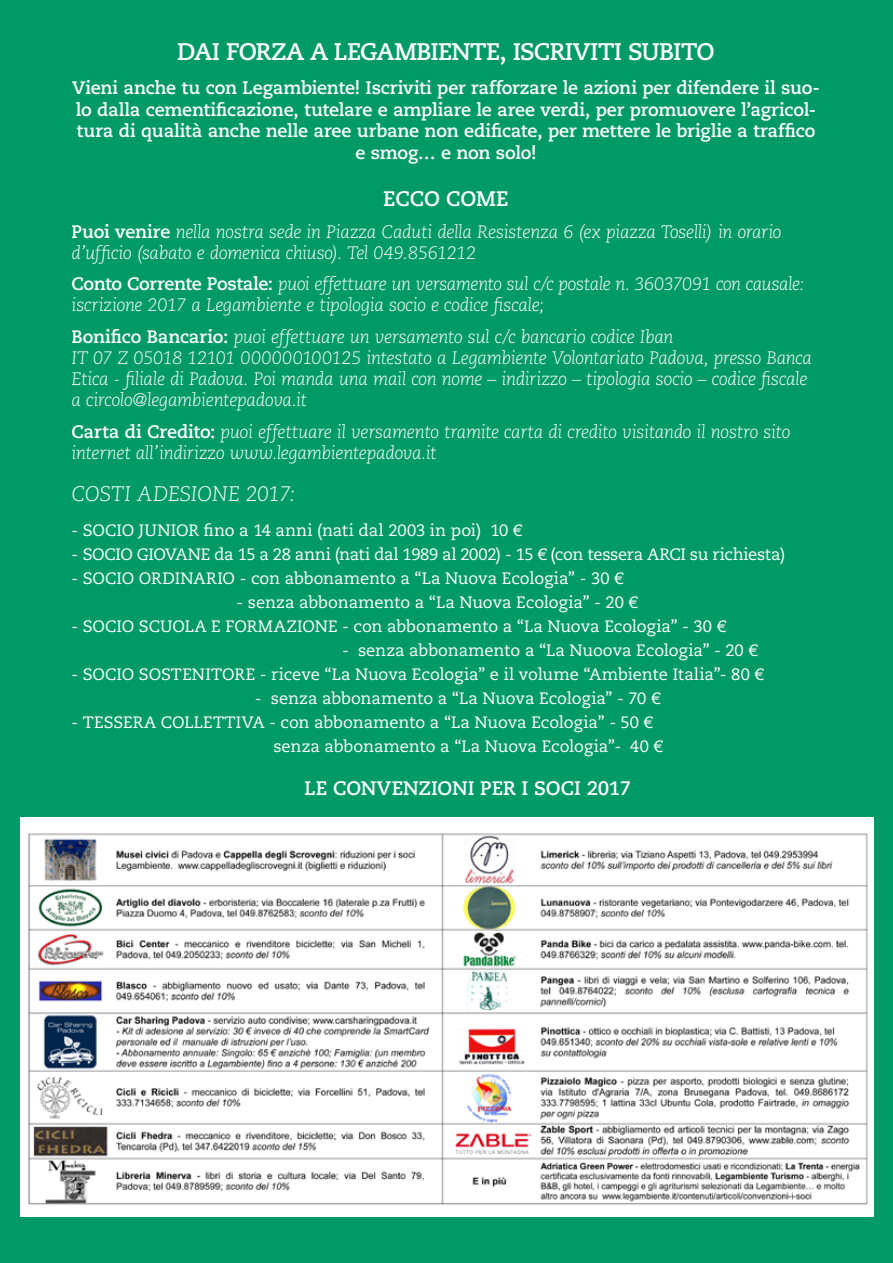
<style>
.page{position:relative;width:893px;height:1263px;background:#009a66}
.page>*{position:absolute;margin:0;border:0;box-sizing:border-box;transform-origin:0 0}
.t1{font:700 24px "Caecilia LT Std";letter-spacing:-.03em;color:#fff}
.t2{font:italic 300 21px "Caecilia LT Std";letter-spacing:-.01em;color:#fff}
.t3{font:700 21px "Caecilia LT Std";letter-spacing:-.005em;color:#fff}
.t4{font:700 19.5px "Caecilia LT Std";letter-spacing:-.01em;color:#fff}
.t5{font:italic 300 18px/21px "Caecilia LT Std";letter-spacing:-.02em;color:#fff}
.t6{font:700 18px/21.6px "Caecilia LT Std";letter-spacing:-.01em;color:#fff;text-align:center}
.t7{font:16.5px/24px "Caecilia LT Std";letter-spacing:-.005em;color:#fff}
.s1{font-weight:700;font-style:normal}
</style>
<div class="page">
<img style="left:20px;top:818px;width:854px;height:398px">
<h1 class="t1" style="left:177px;top:37px;width:539px">DAI FORZA A LEGAMBIENTE, ISCRIVITI SUBITO</h1>
<p class="t6" style="left:72px;top:77px;width:749px">Vieni anche tu con Legambiente! Iscriviti per rafforzare le azioni per difendere il suo&shy;lo dalla cementificazione, tutelare e ampliare le aree verdi, per promuovere l’agricol&shy;tura di qualità anche nelle aree urbane non edificate, per mettere le briglie a traffico e smog… e non solo!</p>
<p class="t3" style="left:383px;top:186px;width:127px">ECCO COME</p>
<p class="t5" style="left:71px;top:221px;width:712px"><span class="s1">Puoi venire</span> nella nostra sede in Piazza Caduti della Resistenza 6 (ex piazza Toselli) in orario d’ufficio (sabato e domenica chiuso). Tel 049.8561212</p>
<p class="t5" style="left:71px;top:274px;width:734px"><span class="s1">Conto Corrente Postale:</span> puoi effettuare un versamento sul c/c postale n. 36037091 con causale: iscrizione 2017 a Legambiente e tipologia socio e codice fiscale;</p>
<p class="t5" style="left:71px;top:327px;width:742px"><span class="s1">Bonifico Bancario:</span> puoi effettuare un versamento sul c/c bancario codice Iban<br>IT 07 Z 05018 12101 000000100125 intestato a Legambiente Volontariato Padova, presso Banca Etica - filiale di Padova. Poi manda una mail con nome – indirizzo – tipologia socio – codice fiscale a circolo@legambientepadova.it</p>
<p class="t5" style="left:71px;top:422px;width:720px"><span class="s1">Carta di Credito:</span> puoi effettuare il versamento tramite carta di credito visitando il nostro sito internet all’indirizzo www.legambientepadova.it</p>
<p class="t2" style="left:71px;top:482px;width:225px">COSTI ADESIONE 2017:</p>
<p class="t7" style="left:71px;top:518px;width:452px">- SOCIO JUNIOR fino a 14 anni (nati dal 2003 in poi) 10 €</p>
<p class="t7" style="left:71px;top:542px;width:715px">- SOCIO GIOVANE da 15 a 28 anni (nati dal 1989 al 2002) - 15 € (con tessera ARCI su richiesta)</p>
<p class="t7" style="left:71px;top:566px;width:553px">- SOCIO ORDINARIO - con abbonamento a “La Nuova Ecologia” - 30 €</p>
<p class="t7" style="left:237px;top:590px;width:402px">- senza abbonamento a “La Nuova Ecologia” - 20 €</p>
<p class="t7" style="left:71px;top:614px;width:656px">- SOCIO SCUOLA E FORMAZIONE - con abbonamento a “La Nuova Ecologia” - 30 €</p>
<p class="t7" style="left:342px;top:638px;width:417px">- senza abbonamento a “La Nuoova Ecologia” - 20 €</p>
<p class="t7" style="left:71px;top:662px;width:694px">- SOCIO SOSTENITORE - riceve “La Nuova Ecologia” e il volume “Ambiente Italia”- 80 €</p>
<p class="t7" style="left:255px;top:686px;width:407px">- senza abbonamento a “La Nuova Ecologia” - 70 €</p>
<p class="t7" style="left:273px;top:710px;width:391px;text-indent:-202px">- TESSERA COLLETTIVA - con abbonamento a “La Nuova Ecologia” - 50 € senza abbonamento a “La Nuova Ecologia”- 40 €</p>
<p class="t4" style="left:304px;top:777px;width:328px">LE CONVENZIONI PER I SOCI 2017</p>
</div>
